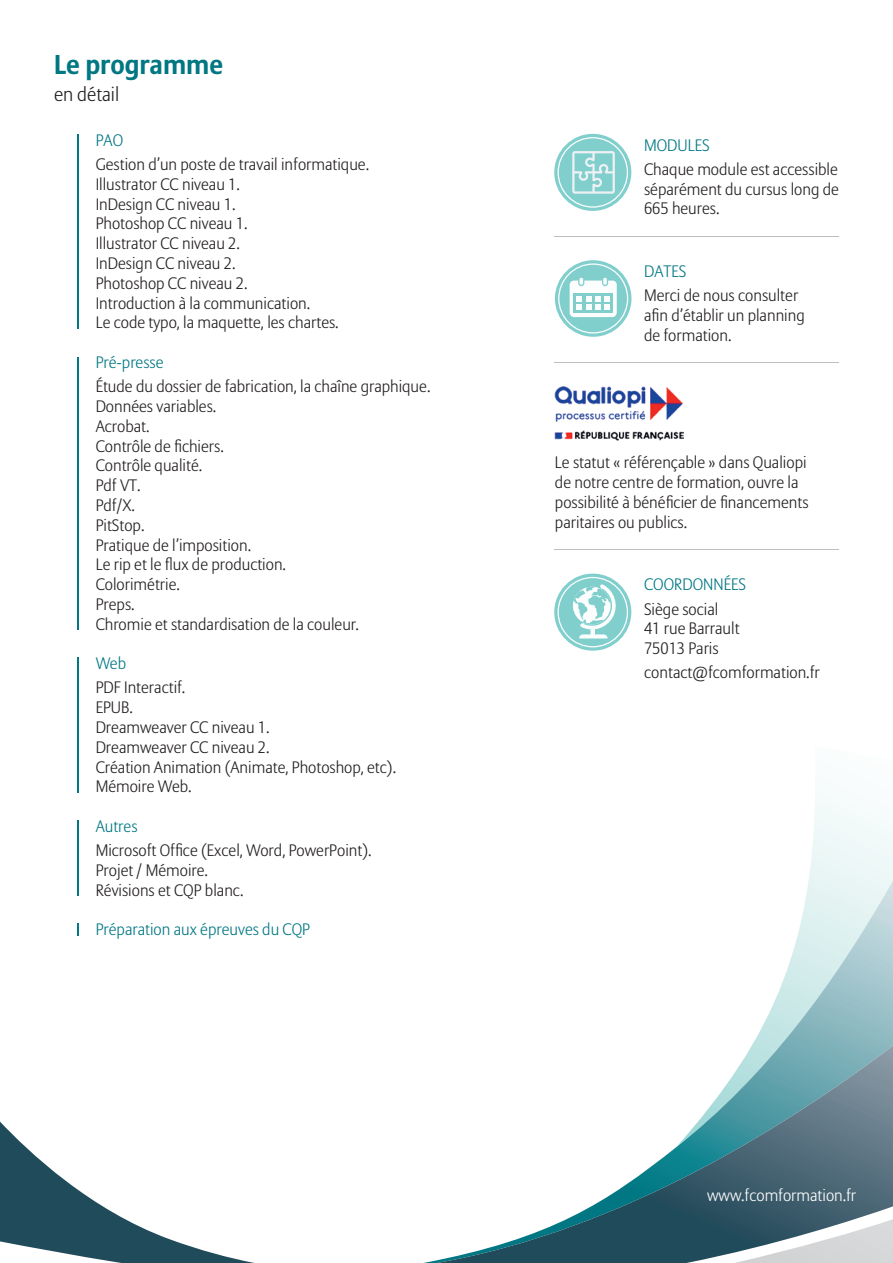
<style>
.page{position:relative;width:893px;height:1263px;background:#fff}
.page>*{position:absolute;margin:0;border:0;box-sizing:border-box;transform-origin:0 0}
.t1{font:700 27px "Allianz Sans";color:#007783}
.t2{font:300 19.5px "Allianz Sans";color:#231f20}
.t3{font:300 16.5px/19.8px "Allianz Sans";color:#231f20}
.t4{font:300 16.5px "Allianz Sans";color:#007783}
.t5{font:300 16.5px "Allianz Sans";color:#fff}
</style>
<div class="page">
<svg style="left:808px;top:790px;width:85px;height:91px"></svg>
<svg style="left:751px;top:881px;width:142px;height:165px"></svg>
<svg style="left:0;top:1046px;width:893px;height:217px"></svg>
<svg style="left:734px;top:1219px;width:159px;height:44px"></svg>
<hr style="left:77px;top:134px;width:2px;height:195px;background:#007783">
<hr style="left:77px;top:357px;width:2px;height:273px;background:#007783">
<hr style="left:77px;top:657px;width:2px;height:135px;background:#007783">
<hr style="left:77px;top:820px;width:2px;height:76px;background:#007783">
<svg style="left:77px;top:923px;width:2px;height:13px"></svg>
<hr style="left:555px;top:236px;width:284px;height:1px;background:#bcbdc0">
<hr style="left:555px;top:362px;width:284px;height:1px;background:#bcbdc0">
<hr style="left:555px;top:549px;width:284px;height:1px;background:#bcbdc0">
<div style="left:555px;top:134px;width:76px;height:76px;background:#81cfcd;border-radius:50%"></div>
<svg style="left:557px;top:137px;width:71px;height:71px"></svg>
<svg style="left:555px;top:260px;width:76px;height:77px"></svg>
<svg style="left:558px;top:263px;width:70px;height:70px"></svg>
<img style="left:555px;top:387px;width:128px;height:53px">
<div style="left:555px;top:574px;width:76px;height:76px;background:#81cfcd;border-radius:50%"></div>
<svg style="left:557px;top:577px;width:71px;height:70px"></svg>
<h1 class="t1" style="left:54px;top:47px;width:171px">Le programme</h1>
<p class="t2" style="left:54px;top:83px;width:67px">en détail</p>
<p class="t4" style="left:96px;top:130px;width:29px">PAO</p>
<p class="t3" style="left:96px;top:155px;width:275px">Gestion d’un poste de travail informatique.<br>Illustrator CC niveau 1.<br>InDesign CC niveau 1.<br>Photoshop CC niveau 1.<br>Illustrator CC niveau 2.<br>InDesign CC niveau 2.<br>Photoshop CC niveau 2.<br>Introduction à la communication.<br>Le code typo, la maquette, les chartes.</p>
<p class="t4" style="left:96px;top:352px;width:69px">Pré-presse</p>
<p class="t3" style="left:96px;top:377px;width:336px">Étude du dossier de fabrication, la chaîne graphique.<br>Données variables.<br>Acrobat.<br>Contrôle de fichiers.<br>Contrôle qualité.<br>Pdf VT.<br>Pdf/X.<br>PitStop.<br>Pratique de l’imposition.<br>Le rip et le flux de production.<br>Colorimétrie.<br>Preps.<br>Chromie et standardisation de la couleur.</p>
<p class="t4" style="left:96px;top:654px;width:32px">Web</p>
<p class="t3" style="left:96px;top:678px;width:302px">PDF Interactif.<br>EPUB.<br>Dreamweaver CC niveau 1.<br>Dreamweaver CC niveau 2.<br>Création Animation (Animate, Photoshop, etc).<br>Mémoire Web.</p>
<p class="t4" style="left:96px;top:816px;width:43px">Autres</p>
<p class="t3" style="left:96px;top:841px;width:277px">Microsoft Office (Excel, Word, PowerPoint).<br>Projet / Mémoire.<br>Révisions et CQP blanc.</p>
<p class="t4" style="left:96px;top:920px;width:216px">Préparation aux épreuves du CQP</p>
<p class="t4" style="left:644px;top:135px;width:67px">MODULES</p>
<p class="t3" style="left:644px;top:160px;width:196px;text-align:justify">Chaque module est accessible séparément du cursus long de 665 heures.</p>
<p class="t4" style="left:644px;top:261px;width:44px">DATES</p>
<p class="t3" style="left:644px;top:286px;width:162px">Merci de nous consulter afin d’établir un planning de formation.</p>
<p class="t3" style="left:555px;top:453px;width:255px">Le statut « référençable » dans Qualiopi de notre centre de formation, ouvre la possibilité à bénéficier de financements paritaires ou publics.</p>
<p class="t4" style="left:644px;top:575px;width:103px">COORDONNÉES</p>
<p class="t3" style="left:644px;top:600px;width:97px">Siège social<br>41 rue Barrault<br>75013 Paris</p>
<p class="t3" style="left:644px;top:663px;width:177px">contact@fcomformation.fr</p>
<p class="t5" style="left:707px;top:1185px;width:151px">www.fcomformation.fr</p>
</div>
